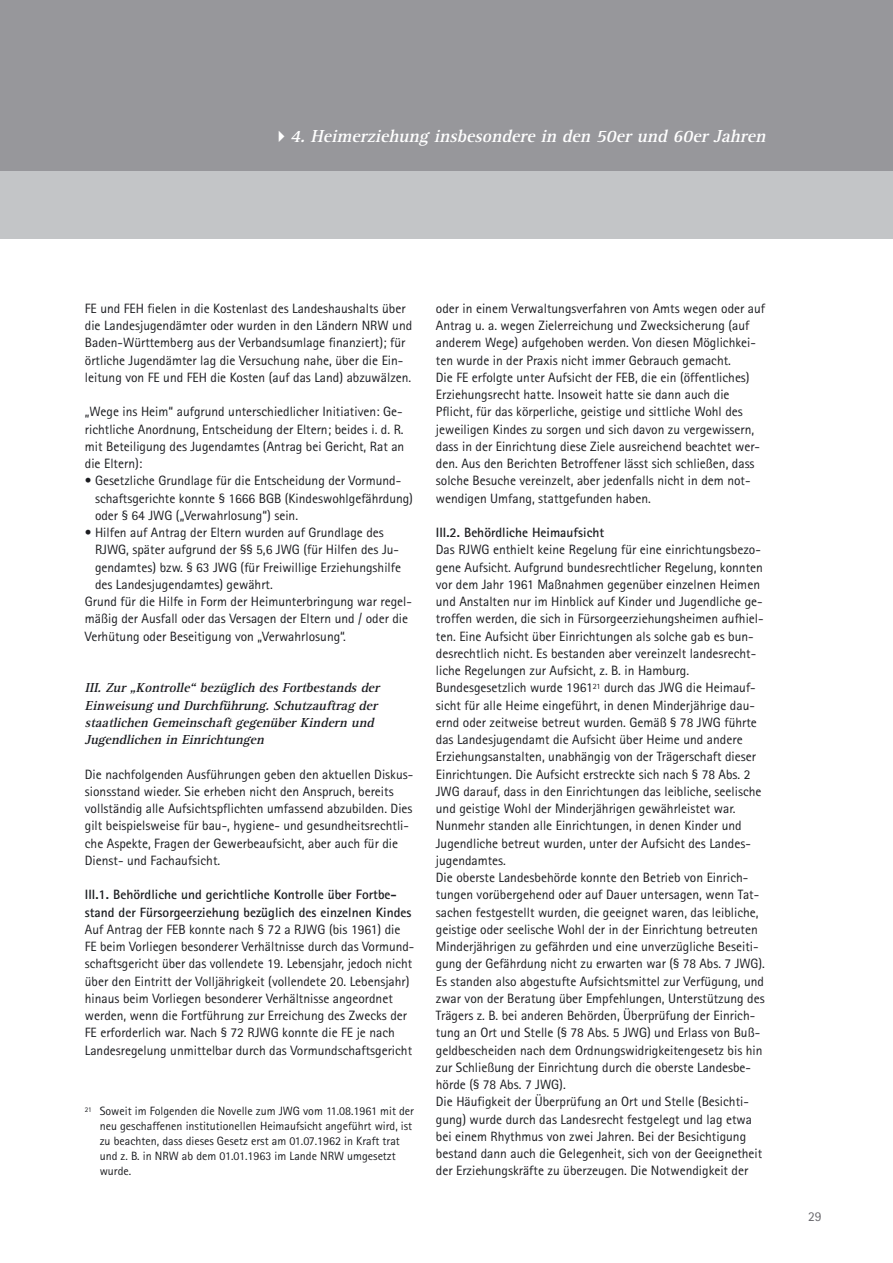
<style>
.page{position:relative;width:893px;height:1263px;background:#fff}
.page>*{position:absolute;margin:0;border:0;box-sizing:border-box;transform-origin:0 0}
.t1{font:italic 700 18px "Rotis Serif";color:#fff}
.t2{font:13.5px/17.2px "Rotis Sans Serif";color:#1b1c20}
.t3{font:italic 700 13.5px/17.2px "Rotis Serif";color:#1b1c20}
.t4{font:700 13.5px/17.2px "Rotis Sans Serif";color:#1b1c20}
.t5{font:13.5px "Rotis Sans Serif";color:#67666b}
.t6{font:12px/15px "Rotis Sans Serif";color:#1b1c20}
</style>
<div class="page">
<div style="left:0;top:170px;width:892px;height:68px;background:#c3c5c7"></div>
<div style="left:0;top:0;width:892px;height:170px;background:#97979b"></div>
<h1 class="t1" style="left:290px;top:130px;width:480px">4. Heimerziehung insbesondere in den 50er und 60er Jahren</h1>
<p class="t2" style="left:85px;top:301px;width:329px">FE und FEH fielen in die Kostenlast des Landeshaushalts über die Landesjugendämter oder wurden in den Ländern NRW und Baden-Württemberg aus der Verbandsumlage finanziert); für örtliche Jugendämter lag die Versuchung nahe, über die Ein&shy;leitung von FE und FEH die Kosten (auf das Land) abzuwälzen.</p>
<p class="t2" style="left:85px;top:404px;width:321px">„Wege ins Heim“ aufgrund unterschiedlicher Initiativen: Ge&shy;richtliche Anordnung, Entscheidung der Eltern; beides i. d. R. mit Beteiligung des Jugendamtes (Antrag bei Gericht, Rat an die Eltern):</p>
<p class="t2" style="left:95px;top:473px;width:319px;text-indent:-10px">• Gesetzliche Grundlage für die Entscheidung der Vormund&shy;schaftsgerichte konnte § 1666 BGB (Kindeswohlgefährdung) oder § 64 JWG („Verwahrlosung“) sein.</p>
<p class="t2" style="left:85px;top:525px;width:300px">• Hilfen auf Antrag der Eltern wurden auf Grundlage des</p>
<p class="t2" style="left:95px;top:542px;width:305px">RJWG, später aufgrund der §§ 5,6 JWG (für Hilfen des Ju-</p>
<p class="t2" style="left:95px;top:560px;width:307px">gendamtes) bzw. § 63 JWG (für Freiwillige Erziehungshilfe</p>
<p class="t2" style="left:95px;top:577px;width:179px">des Landesjugendamtes) gewährt.</p>
<p class="t2" style="left:85px;top:594px;width:328px">Grund für die Hilfe in Form der Heimunterbringung war regel-</p>
<p class="t2" style="left:85px;top:611px;width:325px">mäßig der Ausfall oder das Versagen der Eltern und / oder die</p>
<p class="t2" style="left:85px;top:629px;width:262px">Verhütung oder Beseitigung von „Verwahrlosung“.</p>
<p class="t3" style="left:85px;top:680px;width:299px">III. Zur „Kontrolle“ bezüglich des Fortbestands der Einweisung und Durchführung. Schutzauftrag der staatlichen Gemeinschaft gegenüber Kindern und Jugendlichen in Einrichtungen</p>
<p class="t2" style="left:85px;top:767px;width:330px">Die nachfolgenden Ausführungen geben den aktuellen Diskus&shy;sionsstand wieder. Sie erheben nicht den Anspruch, bereits vollständig alle Aufsichtspflichten umfassend abzubilden. Dies gilt beispielsweise für bau-, hygiene- und gesundheitsrechtli&shy;che Aspekte, Fragen der Gewerbeaufsicht, aber auch für die Dienst- und Fachaufsicht.</p>
<p class="t4" style="left:85px;top:887px;width:328px">III.1. Behördliche und gerichtliche Kontrolle über Fortbe&shy;stand der Fürsorgeerziehung bezüglich des einzelnen Kindes</p>
<p class="t2" style="left:85px;top:922px;width:331px">Auf Antrag der FEB konnte nach § 72 a RJWG (bis 1961) die FE beim Vorliegen besonderer Verhältnisse durch das Vormund&shy;schaftsgericht über das vollendete 19. Lebensjahr, jedoch nicht über den Eintritt der Volljährigkeit (vollendete 20. Lebensjahr) hinaus beim Vorliegen besonderer Verhältnisse angeordnet werden, wenn die Fortführung zur Erreichung des Zwecks der FE erforderlich war. Nach § 72 RJWG konnte die FE je nach Landesregelung unmittelbar durch das Vormundschaftsgericht</p>
<p class="t6" style="left:100px;top:1105px;width:316px;text-indent:-15px"><sup>21</sup> Soweit im Folgenden die Novelle zum JWG vom 11.08.1961 mit der neu geschaffenen institutionellen Heimaufsicht angeführt wird, ist zu beachten, dass dieses Gesetz erst am 01.07.1962 in Kraft trat und z. B. in NRW ab dem 01.01.1963 im Lande NRW umgesetzt wurde.</p>
<p class="t2" style="left:436px;top:301px;width:331px">oder in einem Verwaltungsverfahren von Amts wegen oder auf Antrag u. a. wegen Zielerreichung und Zwecksicherung (auf an derem Wege) aufgehoben werden. Von diesen Möglichkei&shy;ten wurde in der Praxis nicht immer Gebrauch gemacht.<br>Die FE erfolgte unter Aufsicht der FEB, die ein (öffentliches)<br>Erziehungsrecht hatte. Insoweit hatte sie dann auch die Pflicht, für das körperliche, geistige und sittliche Wohl des jeweiligen Kindes zu sorgen und sich davon zu vergewissern, dass in der Einrichtung diese Ziele ausreichend beachtet wer&shy;den. Aus den Berichten Betroffener lässt sich schließen, dass solche Besuche vereinzelt, aber jedenfalls nicht in dem not&shy;wendigen Umfang, stattgefunden haben.</p>
<p class="t4" style="left:436px;top:525px;width:170px">III.2. Behördliche Heimaufsicht</p>
<p class="t2" style="left:436px;top:543px;width:330px">Das RJWG enthielt keine Regelung für eine einrichtungsbezo&shy;gene Aufsicht. Aufgrund bundesrechtlicher Regelung, konnten vor dem Jahr 1961 Maßnahmen gegenüber einzelnen Heimen und Anstalten nur im Hinblick auf Kinder und Jugendliche ge&shy;troffen werden, die sich in Fürsorgeerziehungsheimen aufhiel&shy;ten. Eine Aufsicht über Einrichtungen als solche gab es bun&shy;desrechtlich nicht. Es bestanden aber vereinzelt landesrecht&shy;liche Regelungen zur Aufsicht, z. B. in Hamburg.<br>Bundesgesetzlich wurde 1961<sup>21</sup> durch das JWG die Heimauf&shy;sicht für alle Heime eingeführt, in denen Minderjährige dau&shy;ernd oder zeitweise betreut wurden. Gemäß § 78 JWG führte das Landesjugendamt die Aufsicht über Heime und andere Erziehungsanstalten, unabhängig von der Trägerschaft dieser Einrichtungen. Die Aufsicht erstreckte sich nach § 78 Abs. 2<br>JWG darauf, dass in den Einrichtungen das leibliche, seelische und geistige Wohl der Minderjährigen gewährleistet war.<br>Nunmehr standen alle Einrichtungen, in denen Kinder und Jugendliche betreut wurden, unter der Aufsicht des Landes&shy;jugendamtes.<br>Die oberste Landesbehörde konnte den Betrieb von Einrich&shy;tungen vorübergehend oder auf Dauer untersagen, wenn Tat&shy;sachen festgestellt wurden, die geeignet waren, das leibliche, geistige oder seelische Wohl der in der Einrichtung betreuten Minderjährigen zu gefährden und eine unverzügliche Beseiti&shy;gung der Gefährdung nicht zu erwarten war (§ 78 Abs. 7 JWG).<br>Es standen also abgestufte Aufsichtsmittel zur Verfügung, und zwar von der Beratung über Empfehlungen, Unterstützung des Trägers z. B. bei anderen Behörden, Überprüfung der Einrich&shy;tung an Ort und Stelle (§ 78 Abs. 5 JWG) und Erlass von Buß&shy;geldbescheiden nach dem Ordnungswidrigkeitengesetz bis hin zur Schließung der Einrichtung durch die oberste Landesbe&shy;hörde (§ 78 Abs. 7 JWG).<br>Die Häufigkeit der Überprüfung an Ort und Stelle (Besichti&shy;gung) wurde durch das Landesrecht festgelegt und lag etwa bei einem Rhythmus von zwei Jahren. Bei der Besichtigung bestand dann auch die Gelegenheit, sich von der Geeignetheit der Erziehungskräfte zu überzeugen. Die Notwendigkeit der</p>
<p class="t5" style="left:808px;top:1211px;width:15px">29</p>
</div>
